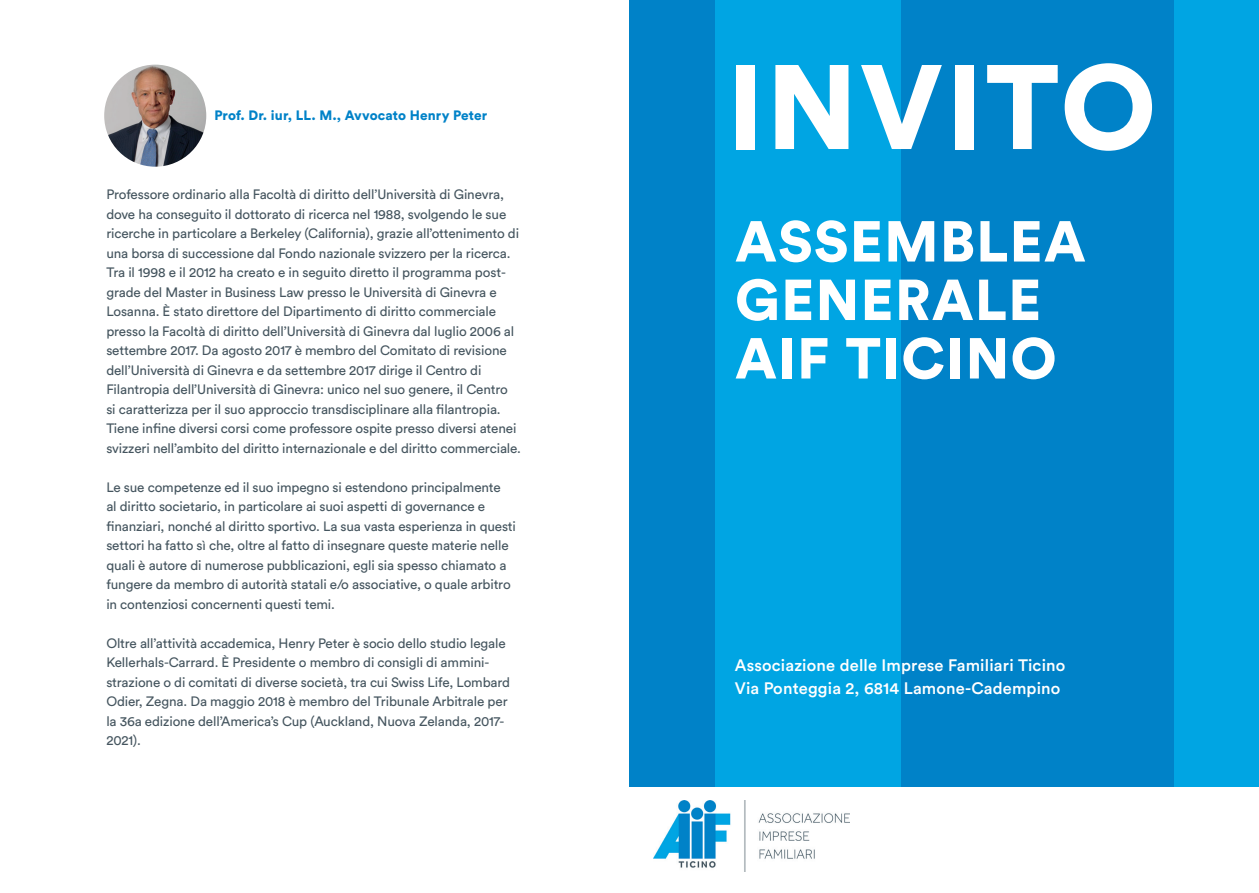
<style>
.page{position:relative;width:1259px;height:893px;background:#fff}
.page>*{position:absolute;margin:0;border:0;box-sizing:border-box;transform-origin:0 0}
.t1{font:900 118.5px "Circular Std";letter-spacing:.02em;color:#fff}
.t2{font:900 57px/58.5px "Circular Std";letter-spacing:.02em;color:#fff}
.t3{font:500 16.5px/22.5px "Circular Std";letter-spacing:.01em;color:#fff}
.t4{font:13.5px/19.5px "Circular Std";letter-spacing:-.01em;color:#45555f}
.t5{font:900 13.5px "Circular Std";letter-spacing:.01em;color:#0082c8}
</style>
<div class="page">
<div style="left:1173px;top:0;width:86px;height:787px;background:#00a5e3"></div>
<div style="left:713px;top:0;width:189px;height:787px;background:#00a5e3"></div>
<div style="left:901px;top:0;width:273px;height:787px;background:#0082c8"></div>
<div style="left:629px;top:0;width:85px;height:787px;background:#0082c8"></div>
<img style="left:654px;top:801px;width:195px;height:71px">
<img style="left:104px;top:65px;width:102px;height:102px;border-radius:51px">
<p class="t5" style="left:214px;top:106px;width:274px">Prof. Dr. iur, LL. M., Avvocato Henry Peter</p>
<p class="t4" style="left:106px;top:185px;width:416px">Professore ordinario alla Facoltà di diritto dell’Università di Ginevra, dove ha conseguito il dottorato di ricerca nel 1988, svolgendo le sue ricerche in particolare a Berkeley (California), grazie all’ottenimento di una borsa di successione dal Fondo nazionale svizzero per la ricerca.<br>Tra il 1998 e il 2012 ha creato e in seguito diretto il programma post&shy;grade del Master in Business Law presso le Università di Ginevra e Losanna. È stato direttore del Dipartimento di diritto commerciale presso la Facoltà di diritto dell’Università di Ginevra dal luglio 2006 al settembre 2017. Da agosto 2017 è membro del Comitato di revisione dell’Università di Ginevra e da settembre 2017 dirige il Centro di Filantropia dell’Università di Ginevra: unico nel suo genere, il Centro<br>si caratterizza per il suo approccio transdisciplinare alla filantropia.<br>Tiene infine diversi corsi come professore ospite presso diversi atenei svizzeri nell’ambito del diritto internazionale e del diritto commerciale.</p>
<p class="t4" style="left:106px;top:477px;width:411px">Le sue competenze ed il suo impegno si estendono principalmente<br>al diritto societario, in particolare ai suoi aspetti di governance e finanziari, nonché al diritto sportivo. La sua vasta esperienza in questi settori ha fatto sì che, oltre al fatto di insegnare queste materie nelle quali è autore di numerose pubblicazioni, egli sia spesso chiamato a fungere da membro di autorità statali e/o associative, o quale arbitro in contenziosi concernenti questi temi.</p>
<p class="t4" style="left:106px;top:633px;width:405px">Oltre all’attività accademica, Henry Peter è socio dello studio legale Kellerhals-Carrard. È Presidente o membro di consigli di ammini&shy;strazione o di comitati di diverse società, tra cui Swiss Life, Lombard Odier, Zegna. Da maggio 2018 è membro del Tribunale Arbitrale per la 36a edizione dell’America’s Cup (Auckland, Nuova Zelanda, 2017- 2021).</p>
<h1 class="t1" style="left:727px;top:29px;width:431px">INVITO</h1>
<h2 class="t2" style="left:735px;top:211px;width:352px">ASSEMBLEA<br>GENERALE<br>AIF TICINO</h2>
<p class="t3" style="left:735px;top:654px;width:332px">Associazione delle Imprese Familiari Ticino<br>Via Ponteggia 2, 6814 Lamone-Cadempino</p>
</div>
